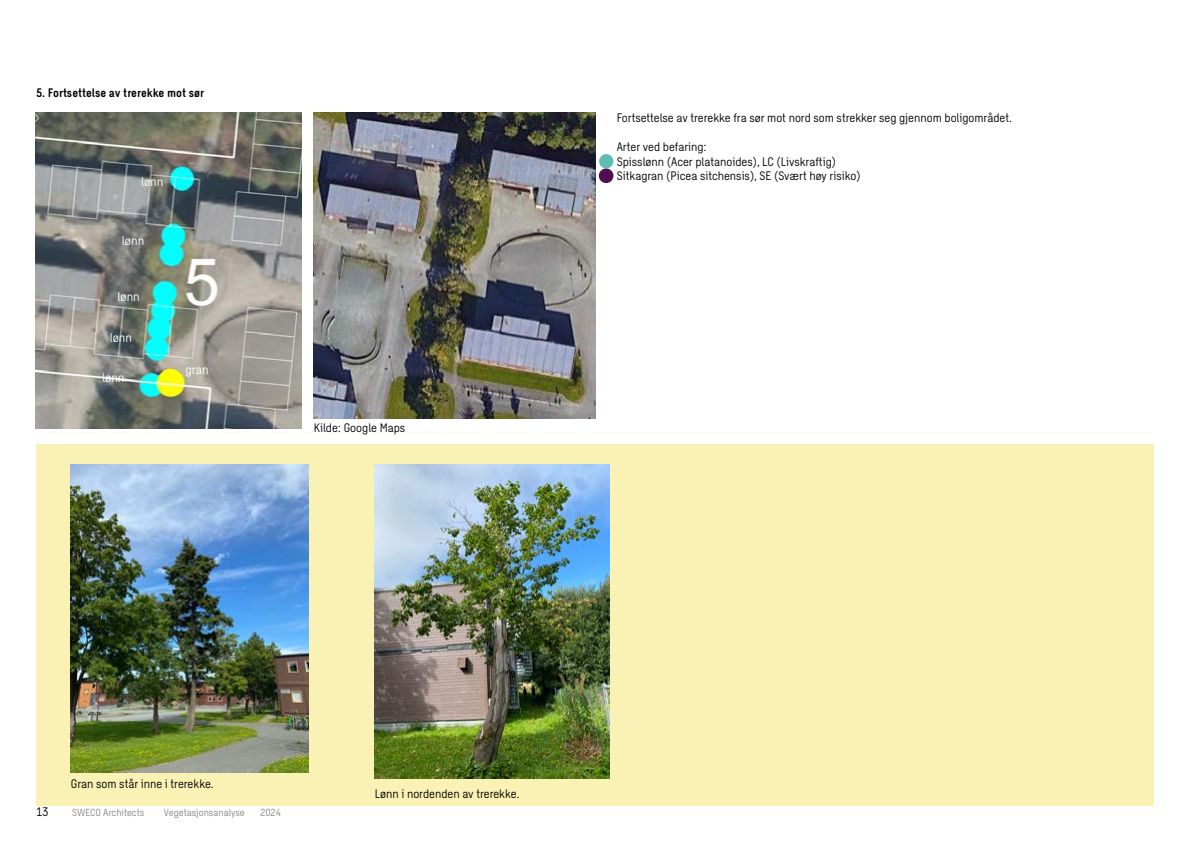
<style>
.page{position:relative;width:1191px;height:842px;background:#fff}
.page>*{position:absolute;margin:0;border:0;box-sizing:border-box;transform-origin:0 0}
.t1{font:12.5px "Sweco Sans";color:#fff}
.t2{font:12px/14.4px "Sweco Sans";color:#000}
.t3{font:700 12px "Sweco Sans";color:#000}
.t4{font:10px "Sweco Sans";color:#8e8586}
</style>
<div class="page">
<div style="left:36px;top:445px;width:1118px;height:361px;background:#faf2b5"></div>
<img style="left:314px;top:113px;width:281px;height:305px">
<img style="left:71px;top:465px;width:238px;height:308px">
<img style="left:36px;top:113px;width:265px;height:315px">
<img style="left:374px;top:465px;width:235px;height:314px">
<div style="left:599px;top:168px;width:14px;height:15px;background:#500f53;border-radius:50%"></div>
<div style="left:599px;top:154px;width:14px;height:14px;background:#60bdb2;border-radius:50%"></div>
<p class="t3" style="left:36px;top:86px;width:169px">5. Fortsettelse av trerekke mot sør</p>
<p class="t1" style="left:141px;top:174px;width:24px">lønn</p>
<p class="t1" style="left:122px;top:233px;width:24px">lønn</p>
<p class="t1" style="left:117px;top:290px;width:24px">lønn</p>
<p class="t1" style="left:110px;top:331px;width:24px">lønn</p>
<p class="t1" style="left:102px;top:371px;width:24px">lønn</p>
<p class="t1" style="left:185px;top:362px;width:25px">gran</p>
<p class="t2" style="left:314px;top:421px;width:93px">Kilde: Google Maps</p>
<p class="t2" style="left:617px;top:111px;width:397px">Fortsettelse av trerekke fra sør mot nord som strekker seg gjennom boligområdet.</p>
<p class="t2" style="left:617px;top:140px;width:245px">Arter ved befaring:<br>Spisslønn (Acer platanoides), LC (Livskraftig)<br>Sitkagran (Picea sitchensis), SE (Svært høy risiko)</p>
<p class="t2" style="left:71px;top:777px;width:144px">Gran som står inne i trerekke.</p>
<p class="t2" style="left:36px;top:804px;width:14px">13</p>
<p class="t4" style="left:72px;top:806px;width:73px">SWECO Architects</p>
<p class="t4" style="left:164px;top:806px;width:82px">Vegetasjonsanalyse</p>
<p class="t4" style="left:260px;top:806px;width:22px">2024</p>
<p class="t2" style="left:375px;top:786px;width:146px">Lønn i nordenden av trerekke.</p>
</div>
